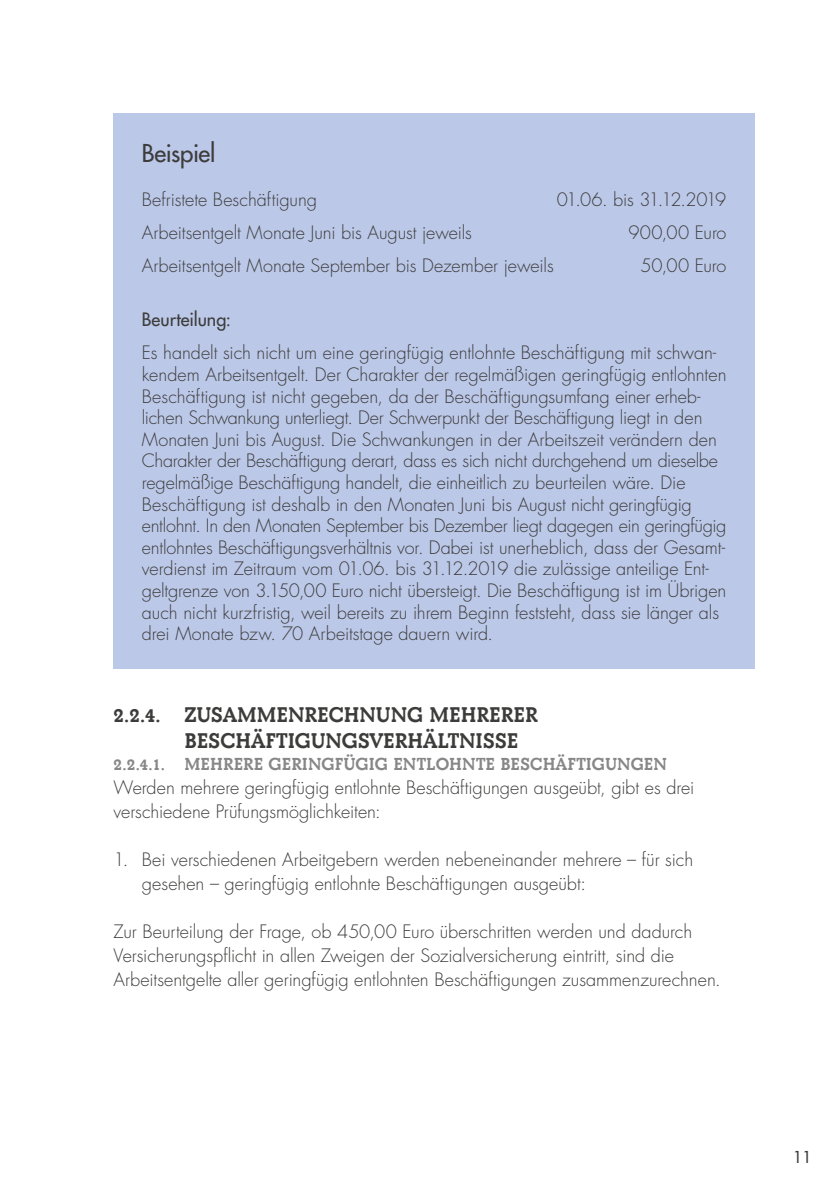
<style>
.page{position:relative;width:840px;height:1191px;background:#fff}
.page>*{position:absolute;margin:0;border:0;box-sizing:border-box;transform-origin:0 0}
.t1{font:500 24px "Futura Std";letter-spacing:-.015em;color:#3c3c3b}
.t2{font:700 22px/26.4px "Beton Com";color:#3c3c3b}
.t3{font:300 18px/21.6px "Futura Std";letter-spacing:-.005em;color:#3c3c3b}
.t4{font:700 18px "Beton Com";letter-spacing:.01em;color:#878787}
.t5{font:300 18px "Futura Std";letter-spacing:-.095em;color:#3c3c3b}
.t6{font:500 18px "Futura Std";color:#3c3c3b}
.t7{font:500 16px "Futura Std";color:#3c3c3b}
</style>
<div class="page">
<div style="left:113px;top:113px;width:641px;height:555px;background:#bcc8e8"></div>
<h1 class="t1" style="left:142px;top:138px;width:75px">Beispiel</h1>
<p class="t3" style="left:142px;top:189px;width:176px">Befristete Beschäftigung</p>
<p class="t5" style="left:556px;top:188px;width:171px">01.06. bis 31.12.2019</p>
<p class="t3" style="left:142px;top:222px;width:331px">Arbeitsentgelt Monate Juni bis August jeweils</p>
<p class="t3" style="left:628px;top:222px;width:99px">900,00 Euro</p>
<p class="t3" style="left:142px;top:255px;width:413px">Arbeitsentgelt Monate September bis Dezember jeweils</p>
<p class="t3" style="left:640px;top:255px;width:87px">50,00 Euro</p>
<p class="t6" style="left:142px;top:308px;width:90px">Beurteilung:</p>
<p class="t3" style="left:142px;top:342px;width:585px">Es handelt sich nicht um eine geringfügig entlohnte Beschäftigung mit schwan&shy;kendem Arbeitsentgelt. Der Charakter der regelmäßigen geringfügig entlohnten Beschäftigung ist nicht gegeben, da der Beschäftigungsumfang einer erheb&shy;lichen Schwankung unterliegt. Der Schwerpunkt der Beschäftigung liegt in den Monaten Juni bis August. Die Schwankungen in der Arbeitszeit verändern den Charakter der Beschäftigung derart, dass es sich nicht durchgehend um dieselbe regelmäßige Beschäftigung handelt, die einheitlich zu beurteilen wäre. Die Beschäftigung ist deshalb in den Monaten Juni bis August nicht geringfügig entlohnt. In den Monaten September bis Dezember liegt dagegen ein geringfügig entlohntes Beschäftigungsverhältnis vor. Dabei ist unerheblich, dass der Gesamt&shy;verdienst im Zeitraum vom 01.06. bis 31.12.2019 die zulässige anteilige Ent&shy;geltgrenze von 3.150,00 Euro nicht übersteigt. Die Beschäftigung ist im Übrigen auch nicht kurzfristig, weil bereits zu ihrem Beginn feststeht, dass sie länger als drei Monate bzw. 70 Arbeitstage dauern wird.</p>
<p class="t2" style="left:184px;top:702px;width:354px;text-indent:-71px">2.2.4. ZUSAMMENRECHNUNG MEHRERER<br>BESCHÄFTIGUNGSVERHÄLTNISSE</p>
<p class="t4" style="left:113px;top:753px;width:555px">2.2.4.1. MEHRERE GERINGFÜGIG ENTLOHNTE BESCHÄFTIGUNGEN</p>
<p class="t3" style="left:113px;top:776px;width:582px;line-height:24px">Werden mehrere geringfügig entlohnte Beschäftigungen ausgeübt, gibt es drei verschiedene Prüfungsmöglichkeiten:</p>
<p class="t3" style="left:142px;top:848px;width:552px;line-height:24px;text-indent:-28px">1. Bei verschiedenen Arbeitgebern werden nebeneinander mehrere – für sich gesehen – geringfügig entlohnte Beschäftigungen ausgeübt:</p>
<p class="t3" style="left:113px;top:920px;width:608px;line-height:24px">Zur Beurteilung der Frage, ob 450,00 Euro überschritten werden und dadurch<br>Versicherungspflicht in allen Zweigen der Sozialversicherung eintritt, sind die<br>Arbeitsentgelte aller geringfügig entlohnten Beschäftigungen zusammenzurechnen.</p>
<p class="t7" style="left:792px;top:1146px;width:20px">11</p>
</div>
